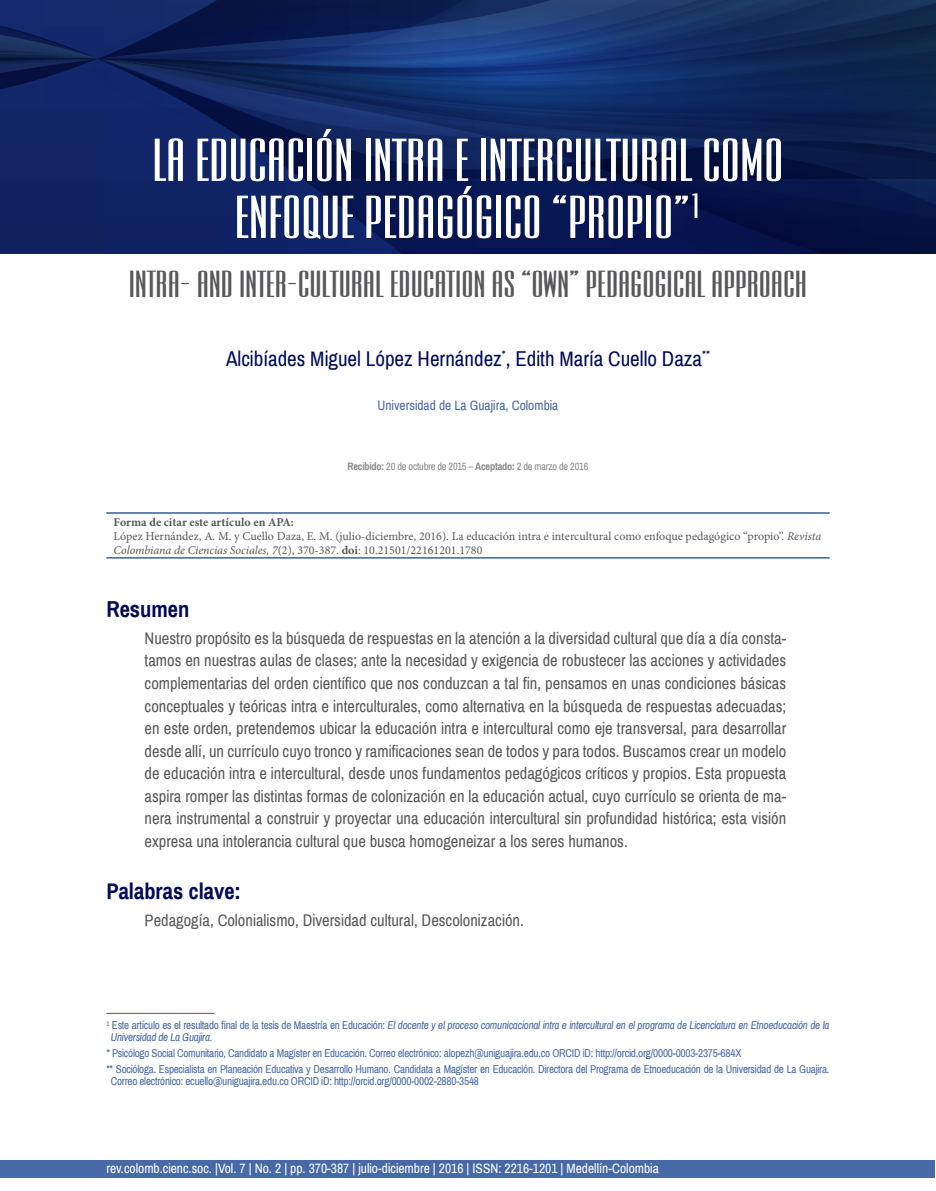
<style>
.page{position:relative;width:936px;height:1191px;background:#fff}
.page>*{position:absolute;margin:0;border:0;box-sizing:border-box;transform-origin:0 0}
.t1{font:700 60px/57px "Expel Extended";color:#fff;text-align:center}
.t2{font:700 37.5px "Expel Extended";color:#58585a}
.t3{font:700 22.5px "Archivo Narrow";color:#000b57}
.t4{font:21px "Archivo Narrow";color:#000b57}
.t5{font:16.5px/22.5px "Archivo Narrow";color:#58585a;text-align:justify}
.t6{font:13.5px "Archivo Narrow";color:#fff}
.t7{font:13.5px "Archivo Narrow";color:#4769a6}
.t8{font:12px/13.8px "Minion Pro";color:#58585a}
.t9{font:11.25px/15.9px "Archivo Narrow";letter-spacing:-.02em;color:#4769a6}
.t10{font:italic 11.25px/11.7px "Archivo Narrow";letter-spacing:-.02em;color:#4769a6}
.t11{font:10.5px "Archivo Narrow";letter-spacing:-.02em;color:#87888a}
.s1{font-weight:700}
.s2{font-style:italic}
.s3{font-style:normal}
</style>
<div class="page">
<div style="left:1px;top:1160px;width:933px;height:18px;background:#4769a6"></div>
<svg style="left:0;top:223px;width:935px;height:24px;background:#091854"></svg>
<svg style="left:0;top:180px;width:935px;height:43px;background:#0a1a55"></svg>
<svg style="left:0;top:0;width:935px;height:179px;background:#10275d"></svg>
<hr style="left:106px;top:512px;width:723px;height:1px;background:#4769a6">
<hr style="left:106px;top:513px;width:723px;height:1px;background:#4769a6">
<hr style="left:106px;top:557px;width:723px;height:1px;background:#4769a6">
<hr style="left:106px;top:558px;width:723px;height:1px;background:#4769a6">
<hr style="left:106px;top:1013px;width:108px;height:1px;background:#58585a">
<h1 class="t1" style="left:152px;top:132px;width:632px">LA EDUCACIÓN INTRA E INTERCULTURAL COMO<br>ENFOQUE PEDAGÓGICO “PROPIO”<sup>1</sup></h1>
<h2 class="t2" style="left:129px;top:263px;width:679px">INTRA- AND INTER-CULTURAL EDUCATION AS “OWN” PEDAGOGICAL APPROACH</h2>
<p class="t4" style="left:226px;top:346px;width:485px">Alcibíades Miguel López Hernández<sup>*</sup>, Edith María Cuello Daza<sup>**</sup></p>
<p class="t7" style="left:377px;top:397px;width:182px">Universidad de La Guajira, Colombia</p>
<p class="t11" style="left:347px;top:460px;width:242px"><span class="s1">Recibido:</span> 20 de octubre de 2015 – <span class="s1">Aceptado:</span> 2 de marzo de 2016</p>
<p class="t8" style="left:114px;top:515px;width:709px"><span class="s1">Forma de citar este artículo en APA:<br></span>López Hernández, A. M. y Cuello Daza, E. M. (julio-diciembre, 2016). La educación intra e intercultural como enfoque pedagógico “propio”. <span class="s2">Revista<br>Colombiana de Ciencias Sociales, 7</span>(2), 370-387. <span class="s1">doi</span>: 10.21501/22161201.1780</p>
<h3 class="t3" style="left:106px;top:595px;width:85px">Resumen</h3>
<p class="t5" style="left:145px;top:627px;width:643px">Nuestro propósito es la búsqueda de respuestas en la atención a la diversidad cultural que día a día consta&shy;tamos en nuestras aulas de clases; ante la necesidad y exigencia de robustecer las acciones y actividades complementarias del orden científico que nos conduzcan a tal fin, pensamos en unas condiciones básicas conceptuales y teóricas intra e interculturales, como alternativa en la búsqueda de respuestas adecuadas; en este orden, pretendemos ubicar la educación intra e intercultural como eje transversal, para desarrollar desde allí, un currículo cuyo tronco y ramificaciones sean de todos y para todos. Buscamos crear un modelo de educación intra e intercultural, desde unos fundamentos pedagógicos críticos y propios. Esta propuesta aspira romper las distintas formas de colonización en la educación actual, cuyo currículo se orienta de ma&shy;nera instrumental a construir y proyectar una educación intercultural sin profundidad histórica; esta visión expresa una intolerancia cultural que busca homogeneizar a los seres humanos.</p>
<h3 class="t3" style="left:106px;top:877px;width:136px">Palabras clave:</h3>
<p class="t5" style="left:145px;top:909px;width:381px">Pedagogía, Colonialismo, Diversidad cultural, Descolonización.</p>
<p class="t10" style="left:111px;top:1019px;width:720px;text-indent:-5px"><sup>1</sup> <span class="s3">Este artículo es el resultado final de la tesis de Maestría en Educación:</span> El docente y el proceso comunicacional intra e intercultural en el programa de Licenciatura en Etnoeducación de la<br>Universidad de La Guajira<span class="s3">.</span></p>
<p class="t9" style="left:106px;top:1045px;width:724px">* Psicólogo Social Comunitario, Candidato a Magíster en Educación. Correo electrónico: alopezh@uniguajira.edu.co ORCID iD: http://orcid.org/0000-0003-2375-684X<br>** Socióloga. Especialista en Planeación Educativa y Desarrollo Humano. Candidata a Magíster en Educación. Directora del Programa de Etnoeducación de la Universidad de La Guajira.</p>
<p class="t9" style="left:111px;top:1073px;width:369px">Correo electrónico: ecuello@uniguajira.edu.co ORCID iD: http://orcid.org/0000-0002-2880-3548</p>
<p class="t6" style="left:106px;top:1160px;width:554px">rev.colomb.cienc.soc. |Vol. 7 | No. 2 | pp. 370-387 | julio-diciembre | 2016 | ISSN: 2216-1201 | Medellín-Colombia</p>
</div>
